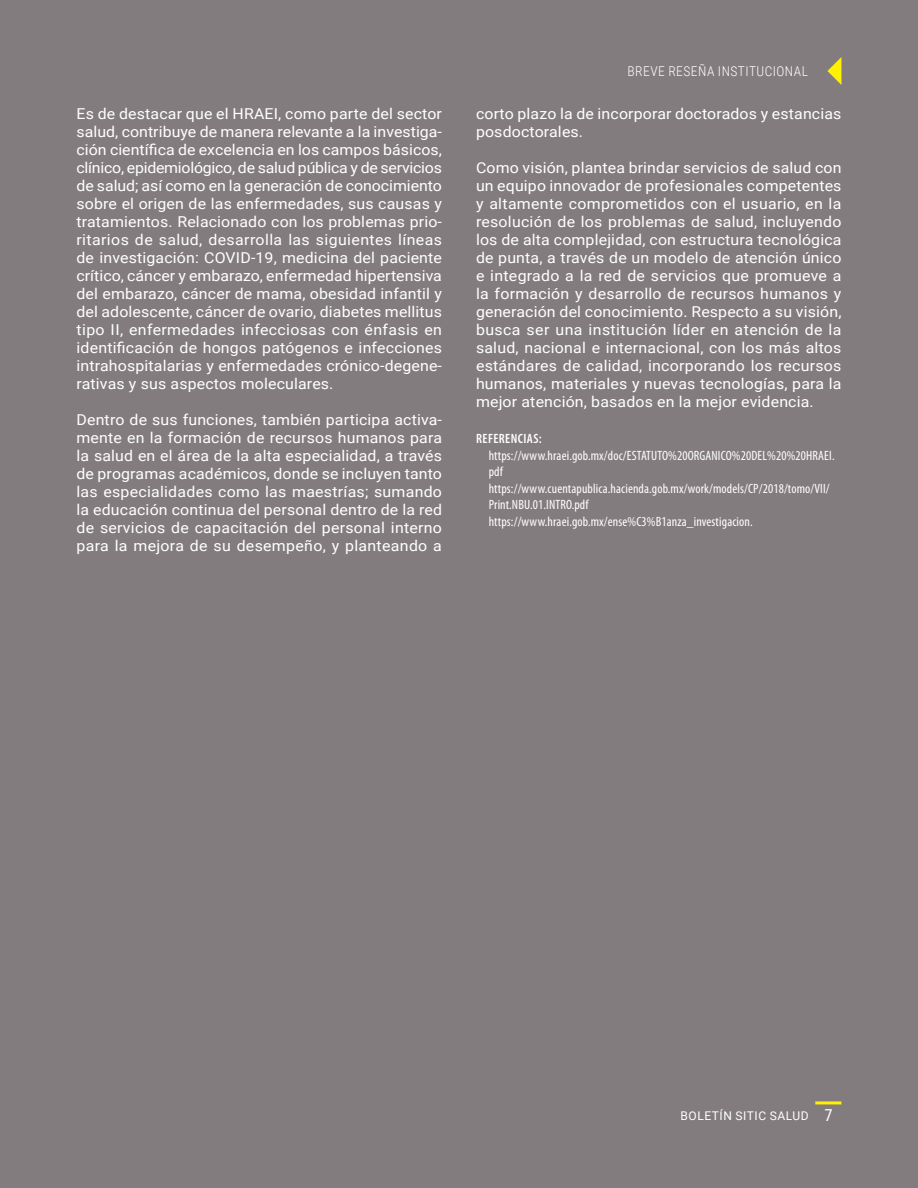
<style>
.page{position:relative;width:918px;height:1188px;background:#837c7e}
.page>*{position:absolute;margin:0;border:0;box-sizing:border-box;transform-origin:0 0}
.t1{font:16.5px "Roboto Condensed";color:#fff}
.t2{font:15px/18px "Roboto";letter-spacing:.01em;color:#fff;text-align:justify;scale:1.06 1}
.t3{font:condensed 13.5px/16.5px "Myriad Pro";letter-spacing:.01em;color:#fff}
.t4{font:300 13.5px "Roboto Condensed";letter-spacing:.035em;color:#fff}
.t5{font:600 condensed 13.5px "Myriad Pro";letter-spacing:.03em;color:#fff}
.t6{font:12px "Roboto";letter-spacing:.045em;color:#fff}
</style>
<div class="page">
<hr style="left:815px;top:1101px;width:26px;height:3px;background:#fff101">
<svg style="left:827px;top:57px;width:14px;height:28px"></svg>
<p class="t2" style="left:77px;top:104px;width:346px">Es de destacar que el HRAEI, como parte del sector salud, contribuye de manera relevante a la investiga&shy;ción científica de excelencia en los campos básicos, clínico, epidemiológico, de salud pública y de servicios de salud; así como en la generación de conocimiento sobre el origen de las enfermedades, sus causas y tratamientos. Relacionado con los problemas prio&shy;ritarios de salud, desarrolla las siguientes líneas de investigación: COVID-19, medicina del paciente crítico, cáncer y embarazo, enfermedad hipertensiva del embarazo, cáncer de mama, obesidad infantil y del adolescente, cáncer de ovario, diabetes mellitus tipo II, enfermedades infecciosas con énfasis en identificación de hongos patógenos e infecciones intrahospitalarias y enfermedades crónico-degene&shy;rativas y sus aspectos moleculares.</p>
<p class="t2" style="left:77px;top:410px;width:346px">Dentro de sus funciones, también participa activa&shy;mente en la formación de recursos humanos para la salud en el área de la alta especialidad, a través de programas académicos, donde se incluyen tanto las especialidades como las maestrías; sumando la educación continua del personal dentro de la red de servicios de capacitación del personal interno para la mejora de su desempeño, y planteando a</p>
<p class="t4" style="left:628px;top:62px;width:182px">BREVE RESEÑA INSTITUCIONAL</p>
<p class="t2" style="left:476px;top:104px;width:346px">corto plazo la de incorporar doctorados y estancias posdoctorales.</p>
<p class="t2" style="left:476px;top:158px;width:346px">Como visión, plantea brindar servicios de salud con un equipo innovador de profesionales competentes y altamente comprometidos con el usuario, en la resolución de los problemas de salud, incluyendo los de alta complejidad, con estructura tecnológica de punta, a través de un modelo de atención único e integrado a la red de servicios que promueve a la formación y desarrollo de recursos humanos y generación del conocimiento. Respecto a su visión, busca ser una institución líder en atención de la salud, nacional e internacional, con los más altos estándares de calidad, incorporando los recursos humanos, materiales y nuevas tecnologías, para la mejor atención, basados en la mejor evidencia.</p>
<p class="t5" style="left:476px;top:430px;width:67px">REFERENCIAS:</p>
<p class="t3" style="left:489px;top:447px;width:347px">https://www.hraei.gob.mx/doc/ESTATUTO%20ORGANICO%20DEL%20%20HRAEI. pdf</p>
<p class="t3" style="left:489px;top:480px;width:342px">https://www.cuentapublica.hacienda.gob.mx/work/models/CP/2018/tomo/VII/<br>Print.NBU.01.INTRO.pdf</p>
<p class="t3" style="left:489px;top:513px;width:266px">https://www.hraei.gob.mx/ense%C3%B1anza_investigacion.</p>
<p class="t6" style="left:681px;top:1108px;width:130px">BOLETÍN SITIC SALUD</p>
<p class="t1" style="left:825px;top:1104px;width:10px">7</p>
</div>
